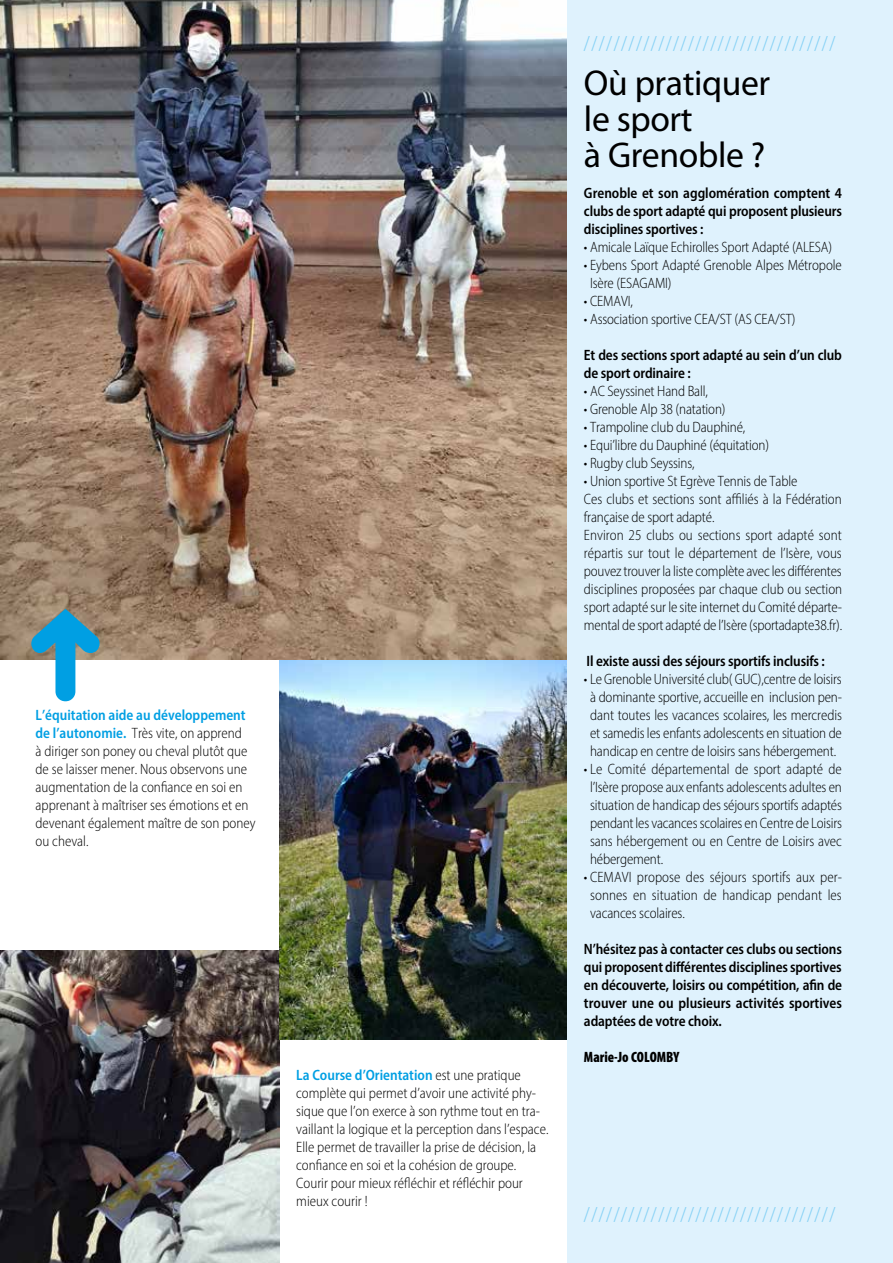
<style>
.page{position:relative;width:893px;height:1263px;background:#fff}
.page>*{position:absolute;margin:0;border:0;box-sizing:border-box;transform-origin:0 0}
.t1{font:36px/36px "Myriad Pro";letter-spacing:-.01em;color:#000}
.t2{font:300 condensed 18px "Univers LT Std";color:#83d0f5}
.t3{font:300 semi-condensed 15px/18px "Myriad Pro";letter-spacing:-.005em;color:#000;scale:.96 1}
.t4{font:600 semi-condensed 15px/18px "Myriad Pro";letter-spacing:-.01em;color:#000;text-align:justify;scale:.96 1}
.t5{font:900 condensed 15px "Myriad Pro";color:#000;scale:.96 1}
.s1{font-weight:600;color:#009fe3}
</style>
<div class="page">
<div style="left:568px;top:0;width:325px;height:1263px;background:#dff2fd"></div>
<img style="left:0;top:950px;width:279px;height:313px">
<img style="left:0;top:539px;width:1px;height:456px">
<img style="left:279px;top:660px;width:288px;height:379px">
<img style="left:0;top:0;width:567px;height:660px">
<svg style="left:31px;top:609px;width:69px;height:92px"></svg>
<p class="t3" style="left:36px;top:706px;width:231px"><span class="s1">L’équitation aide au développement de l’autonomie.</span> Très vite, on apprend<br>à diriger son poney ou cheval plutôt que de se laisser mener. Nous observons une augmentation de la confiance en soi en apprenant à maîtriser ses émotions et en devenant également maître de son poney ou cheval.</p>
<p class="t3" style="left:296px;top:1066px;width:264px"><span class="s1">La Course d’Orientation</span> est une pratique complète qui permet d’avoir une activité phy&shy;sique que l’on exerce à son rythme tout en tra&shy;vaillant la logique et la perception dans l’espace.<br>Elle permet de travailler la prise de décision, la confiance en soi et la cohésion de groupe.<br>Courir pour mieux réfléchir et réfléchir pour mieux courir !</p>
<p class="t2" style="left:584px;top:32px;width:253px">//////////////////////////////////</p>
<h1 class="t1" style="left:584px;top:66px;width:188px">Où pratiquer le sport<br>à Grenoble ?</h1>
<p class="t4" style="left:584px;top:184px;width:270px">Grenoble et son agglomération comptent 4 clubs de sport adapté qui proposent plusieurs disciplines sportives :</p>
<p class="t3" style="left:584px;top:238px;width:260px">• Amicale Laïque Echirolles Sport Adapté (ALESA)</p>
<p class="t3" style="left:590px;top:256px;width:264px;text-indent:-6px">• Eybens Sport Adapté Grenoble Alpes Métropole<br>Isère (ESAGAMI)</p>
<p class="t3" style="left:584px;top:292px;width:52px">• CEMAVI,</p>
<p class="t3" style="left:584px;top:310px;width:222px">• Association sportive CEA/ST (AS CEA/ST)</p>
<p class="t4" style="left:584px;top:346px;width:270px">Et des sections sport adapté au sein d’un club de sport ordinaire :</p>
<p class="t3" style="left:584px;top:382px;width:131px">• AC Seyssinet Hand Ball,</p>
<p class="t3" style="left:584px;top:400px;width:149px">• Grenoble Alp 38 (natation)</p>
<p class="t3" style="left:584px;top:418px;width:170px">• Trampoline club du Dauphiné,</p>
<p class="t3" style="left:584px;top:436px;width:194px">• Equi’libre du Dauphiné (équitation)</p>
<p class="t3" style="left:584px;top:454px;width:117px">• Rugby club Seyssins,</p>
<p class="t3" style="left:584px;top:472px;width:270px">• Union sportive St Egrève Tennis de Table<br>Ces clubs et sections sont affiliés à la Fédération française de sport adapté.<br>Environ 25 clubs ou sections sport adapté sont répartis sur tout le département de l’Isère, vous pouvez trouver la liste complète avec les différentes disciplines proposées par chaque club ou section sport adapté sur le site internet du Comité départe&shy;mental de sport adapté de l’Isère (sportadapte38.fr).</p>
<p class="t4" style="left:587px;top:652px;width:250px">Il existe aussi des séjours sportifs inclusifs :</p>
<p class="t3" style="left:584px;top:670px;width:270px;text-align:center">• Le Grenoble Université club( GUC),centre de loisirs à dominante sportive, accueille en inclusion pen&shy;dant toutes les vacances scolaires, les mercredis et samedis les enfants adolescents en situation de handicap en centre de loisirs sans hébergement.</p>
<p class="t3" style="left:590px;top:760px;width:264px;text-align:justify;text-indent:-6px">• Le Comité départemental de sport adapté de l’Isère propose aux enfants adolescents adultes en situation de handicap des séjours sportifs adaptés pendant les vacances scolaires en Centre de Loisirs sans hébergement ou en Centre de Loisirs avec hébergement.</p>
<p class="t3" style="left:590px;top:868px;width:264px;text-align:justify;text-indent:-6px">• CEMAVI propose des séjours sportifs aux per&shy;sonnes en situation de handicap pendant les vacances scolaires.</p>
<p class="t4" style="left:584px;top:940px;width:270px">N’hésitez pas à contacter ces clubs ou sections qui proposent différentes disciplines sportives en découverte, loisirs ou compétition, afin de trouver une ou plusieurs activités sportives adaptées de votre choix.</p>
<p class="t5" style="left:584px;top:1047px;width:101px">Marie-Jo COLOMBY</p>
<p class="t2" style="left:584px;top:1202px;width:253px">//////////////////////////////////</p>
</div>
